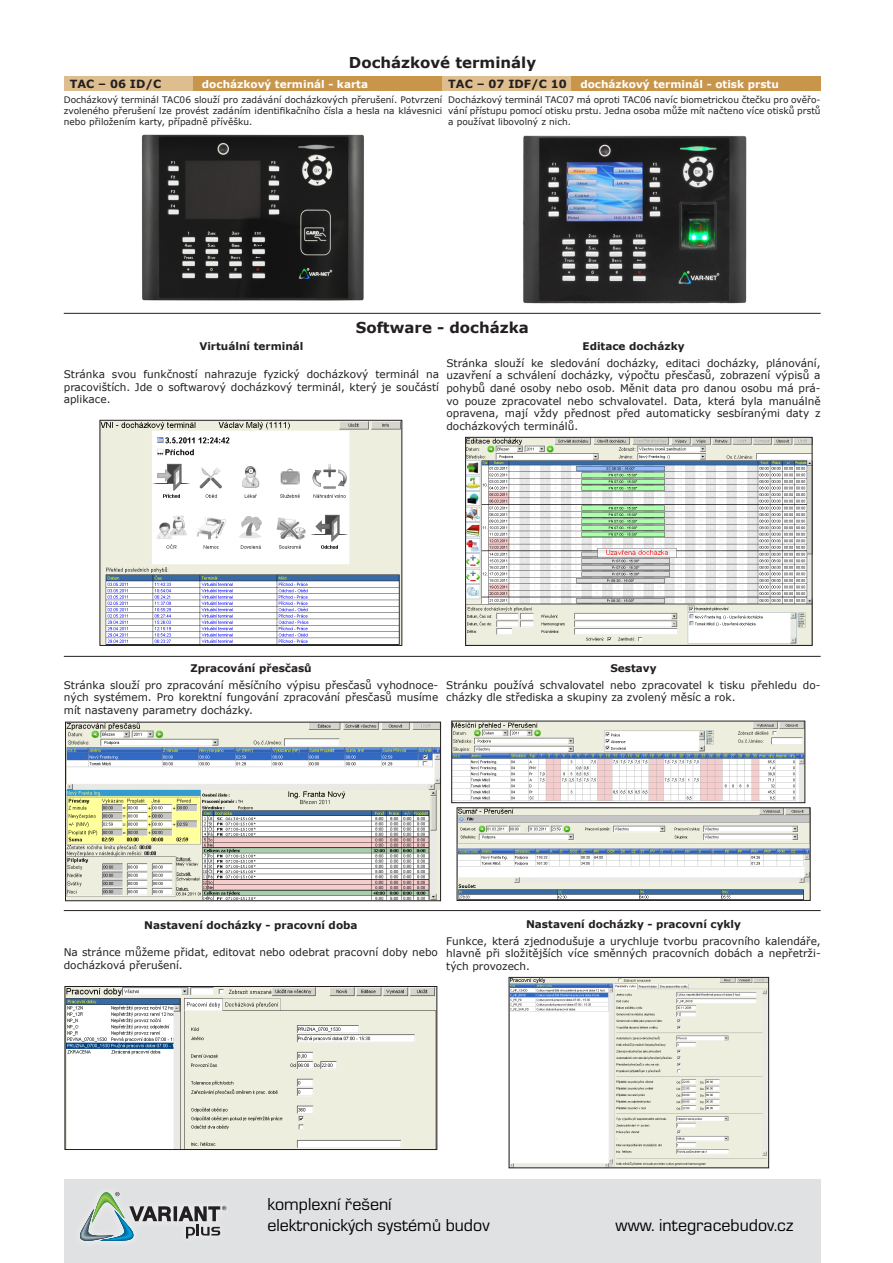
<style>
.page{position:relative;width:893px;height:1263px;background:#fff}
.page>*{position:absolute;margin:0;border:0;box-sizing:border-box;transform-origin:0 0}
.t1{font:18px/21.6px "Eurostile TCE";color:#000}
.t2{font:700 15px "Verdana";color:#231f20}
.t3{font:700 11.25px "Verdana";color:#231f20}
.t4{font:10.5px/12.6px "Verdana";color:#231f20;text-align:justify}
.t5{font:700 10.5px "Verdana";color:#231f20}
.t6{font:700 10.5px "Verdana";color:#fff}
.t7{font:9px/10.8px "Verdana";color:#231f20;text-align:justify}
.s1{font-size:11.25px;color:#231f20}
</style>
<div class="page">
<img style="left:102px;top:422px;width:298px;height:221px">
<div style="left:100px;top:420px;width:302px;height:225px;border:1px solid #231f20"></div>
<img style="left:141px;top:134px;width:223px;height:167px">
<div style="left:192px;top:76px;width:250px;height:15px;background:#c8954b"></div>
<div style="left:64px;top:76px;width:128px;height:15px;background:#debe8f"></div>
<div style="left:571px;top:76px;width:250px;height:15px;background:#c8954b"></div>
<div style="left:442px;top:76px;width:129px;height:15px;background:#debe8f"></div>
<img style="left:523px;top:135px;width:224px;height:169px">
<hr style="left:64px;top:313px;width:757px;height:1px;background:#231f20">
<img style="left:468px;top:439px;width:342px;height:204px">
<div style="left:466px;top:437px;width:346px;height:208px;border:1px solid #231f20"></div>
<hr style="left:64px;top:656px;width:757px;height:1px;background:#231f20">
<img style="left:67px;top:724px;width:372px;height:175px">
<div style="left:65px;top:722px;width:376px;height:179px;border:1px solid #231f20"></div>
<img style="left:454px;top:723px;width:349px;height:78px">
<div style="left:452px;top:721px;width:353px;height:82px;border:1px solid #231f20"></div>
<img style="left:67px;top:988px;width:368px;height:159px">
<div style="left:65px;top:986px;width:372px;height:163px;border:1px solid #231f20"></div>
<img style="left:511px;top:979px;width:256px;height:187px">
<div style="left:509px;top:977px;width:260px;height:191px;border:1px solid #231f20"></div>
<hr style="left:64px;top:910px;width:757px;height:1px;background:#231f20">
<img style="left:459px;top:810px;width:349px;height:88px">
<div style="left:457px;top:808px;width:353px;height:92px;border:1px solid #231f20"></div>
<div style="left:64px;top:1180px;width:757px;height:83px;background:#e0e1e3"></div>
<svg style="left:80px;top:1192px;width:146px;height:49px"></svg>
<h2 class="t2" style="left:349px;top:52px;width:189px">Docházkové terminály</h2>
<p class="t3" style="left:70px;top:76px;width:93px">TAC – 06 ID/C</p>
<p class="t6" style="left:202px;top:76px;width:168px">docházkový terminál - karta</p>
<p class="t7" style="left:64px;top:94px;width:380px">Docházkový terminál TAC06 slouží pro zadávání docházkových přerušení. Potvrzení zvoleného přerušení lze provést zadáním identifikačního čísla a hesla na klávesnici nebo přiložením karty, případně přívěšku.</p>
<p class="t6" style="left:448px;top:76px;width:332px"><span class="s1">TAC – 07 IDF/C 10</span> docházkový terminál - otisk prstu</p>
<p class="t7" style="left:448px;top:94px;width:374px">Docházkový terminál TAC07 má oproti TAC06 navíc biometrickou čtečku pro ověřo&shy;vání přístupu pomocí otisku prstu. Jedna osoba může mít načteno více otisků prstů a používat libovolný z nich.</p>
<h2 class="t2" style="left:356px;top:317px;width:175px">Software - docházka</h2>
<p class="t5" style="left:582px;top:339px;width:104px">Editace docházky</p>
<p class="t4" style="left:446px;top:357px;width:376px">Stránka slouží ke sledování docházky, editaci docházky, plánování, uzavření a schválení docházky, výpočtu přesčasů, zobrazení výpisů a pohybů dané osoby nebo osob. Měnit data pro danou osobu má prá&shy;vo pouze zpracovatel nebo schvalovatel. Data, která byla manuálně opravena, mají vždy přednost před automaticky sesbíranými daty z docházkových terminálů.</p>
<p class="t5" style="left:199px;top:339px;width:106px">Virtuální terminál</p>
<p class="t4" style="left:64px;top:368px;width:377px">Stránka svou funkčností nahrazuje fyzický docházkový terminál na pracovištích. Jde o softwarový docházkový terminál, který je součástí aplikace.</p>
<p class="t5" style="left:190px;top:660px;width:123px">Zpracování přesčasů</p>
<p class="t4" style="left:64px;top:678px;width:376px">Stránka slouží pro zpracování měsíčního výpisu přesčasů vyhodnoce&shy;ných systémem. Pro korektní fungování zpracování přesčasů musíme mít nastaveny parametry docházky.</p>
<p class="t5" style="left:610px;top:660px;width:48px">Sestavy</p>
<p class="t4" style="left:446px;top:678px;width:376px">Stránku používá schvalovatel nebo zpracovatel k tisku přehledu do&shy;cházky dle střediska a skupiny za zvolený měsíc a rok.</p>
<p class="t5" style="left:144px;top:918px;width:215px">Nastavení docházky - pracovní doba</p>
<p class="t4" style="left:64px;top:946px;width:376px">Na stránce můžeme přidat, editovat nebo odebrat pracovní doby nebo docházková přerušení.</p>
<p class="t5" style="left:526px;top:916px;width:216px">Nastavení docházky - pracovní cykly</p>
<p class="t4" style="left:446px;top:934px;width:376px">Funkce, která zjednodušuje a urychluje tvorbu pracovního kalendáře, hlavně při složitějších více směnných pracovních dobách a nepřetrži&shy;tých provozech.</p>
<h1 class="t1" style="left:267px;top:1193px;width:224px">komplexní řešení elektronických systémů budov</h1>
<h1 class="t1" style="left:616px;top:1215px;width:179px">www. integracebudov.cz</h1>
</div>
